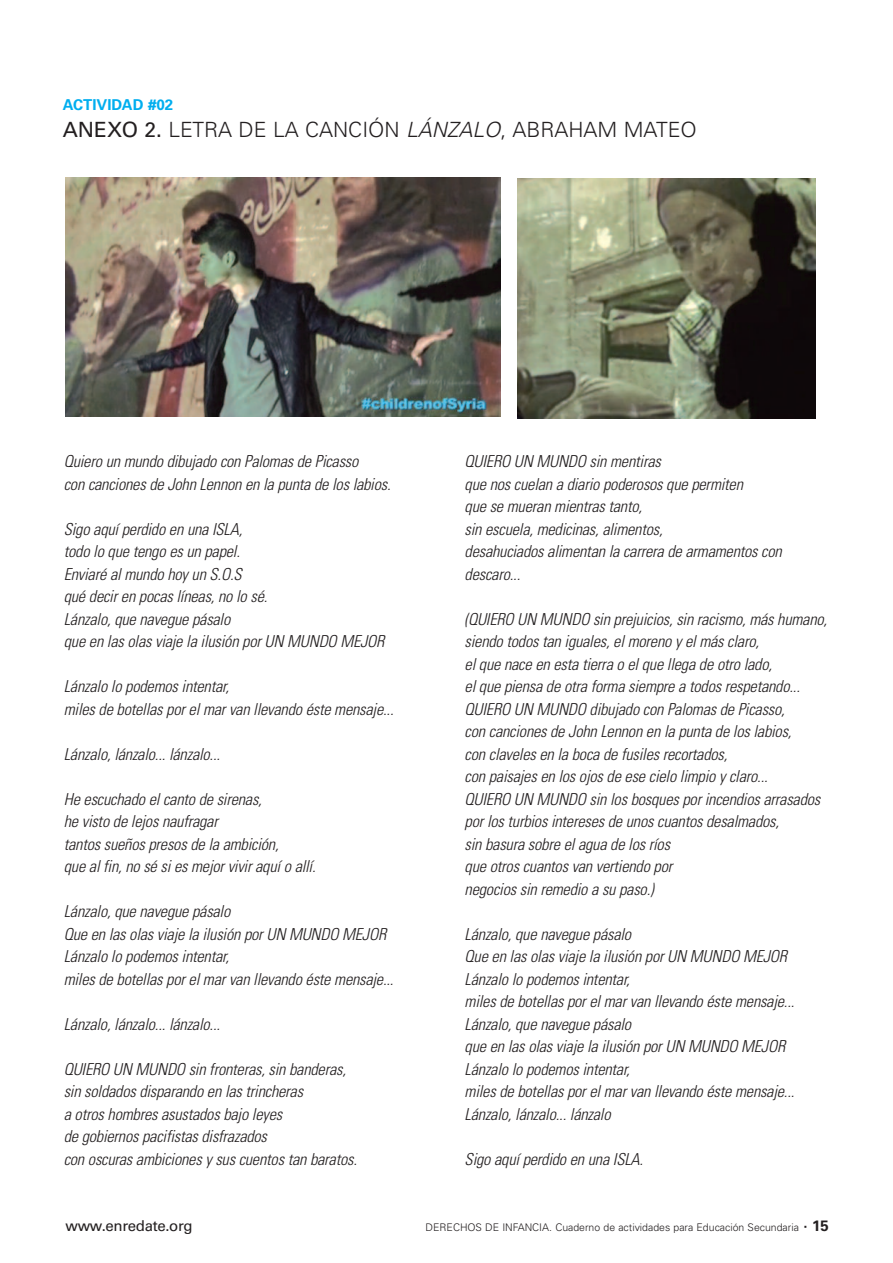
<style>
.page{position:relative;width:893px;height:1263px;background:#fff}
.page>*{position:absolute;margin:0;border:0;box-sizing:border-box;transform-origin:0 0}
.t1{font:300 21px "Univers";color:#231f20}
.t2{font:italic 300 condensed 16.5px/22.5px "Univers";letter-spacing:-.015em;color:#231f20}
.t3{font:15px "Univers";letter-spacing:-.02em;color:#231f20}
.t4{font:700 15px "Univers";color:#00aeef}
.t5{font:300 10.5px "Univers";color:#231f20}
.s1{font-weight:400}
.s2{font-style:italic}
.s3{font-weight:700;font-size:15px}
</style>
<div class="page">
<img style="left:66px;top:178px;width:435px;height:239px">
<img style="left:517px;top:179px;width:299px;height:239px">
<p class="t4" style="left:63px;top:99px;width:112px">ACTIVIDAD #02</p>
<p class="t1" style="left:63px;top:122px;width:636px"><span class="s1">ANEXO 2.</span> LETRA DE LA CANCIÓN <span class="s2">LÁNZALO</span>, ABRAHAM MATEO</p>
<p class="t2" style="left:64px;top:452px;width:328px">Quiero un mundo dibujado con Palomas de Picasso<br>con canciones de John Lennon en la punta de los labios.</p>
<p class="t2" style="left:64px;top:519px;width:322px">Sigo aquí perdido en una ISLA,<br>todo lo que tengo es un papel.<br>Enviaré al mundo hoy un S.O.S<br>qué decir en pocas líneas, no lo sé.<br>Lánzalo, que navegue pásalo<br>que en las olas viaje la ilusión por UN MUNDO MEJOR</p>
<p class="t2" style="left:64px;top:677px;width:331px">Lánzalo lo podemos intentar,<br>miles de botellas por el mar van llevando éste mensaje...</p>
<p class="t2" style="left:64px;top:744px;width:158px">Lánzalo, lánzalo... lánzalo...</p>
<p class="t2" style="left:64px;top:789px;width:253px">He escuchado el canto de sirenas,<br>he visto de lejos naufragar<br>tantos sueños presos de la ambición,<br>que al fin, no sé si es mejor vivir aquí o allí.</p>
<p class="t2" style="left:64px;top:902px;width:331px">Lánzalo, que navegue pásalo<br>Que en las olas viaje la ilusión por UN MUNDO MEJOR Lánzalo lo podemos intentar,<br>miles de botellas por el mar van llevando éste mensaje...</p>
<p class="t2" style="left:64px;top:1014px;width:158px">Lánzalo, lánzalo... lánzalo...</p>
<p class="t2" style="left:64px;top:1059px;width:295px">QUIERO UN MUNDO sin fronteras, sin banderas, sin soldados disparando en las trincheras<br>a otros hombres asustados bajo leyes<br>de gobiernos pacifistas disfrazados<br>con oscuras ambiciones y sus cuentos tan baratos.</p>
<p class="t2" style="left:465px;top:452px;width:319px">QUIERO UN MUNDO sin mentiras<br>que nos cuelan a diario poderosos que permiten<br>que se mueran mientras tanto,<br>sin escuela, medicinas, alimentos,<br>desahuciados alimentan la carrera de armamentos con descaro...</p>
<p class="t2" style="left:465px;top:609px;width:364px">(QUIERO UN MUNDO sin prejuicios, sin racismo, más humano, siendo todos tan iguales, el moreno y el más claro,<br>el que nace en esta tierra o el que llega de otro lado,<br>el que piensa de otra forma siempre a todos respetando...<br>QUIERO UN MUNDO dibujado con Palomas de Picasso,<br>con canciones de John Lennon en la punta de los labios,<br>con claveles en la boca de fusiles recortados,<br>con paisajes en los ojos de ese cielo limpio y claro...<br>QUIERO UN MUNDO sin los bosques por incendios arrasados por los turbios intereses de unos cuantos desalmados,<br>sin basura sobre el agua de los ríos<br>que otros cuantos van vertiendo por<br>negocios sin remedio a su paso.)</p>
<p class="t2" style="left:465px;top:924px;width:331px">Lánzalo, que navegue pásalo<br>Que en las olas viaje la ilusión por UN MUNDO MEJOR Lánzalo lo podemos intentar,<br>miles de botellas por el mar van llevando éste mensaje...<br>Lánzalo, que navegue pásalo<br>que en las olas viaje la ilusión por UN MUNDO MEJOR Lánzalo lo podemos intentar,<br>miles de botellas por el mar van llevando éste mensaje...<br>Lánzalo, lánzalo... lánzalo</p>
<p class="t2" style="left:465px;top:1149px;width:180px">Sigo aquí perdido en una ISLA.</p>
<p class="t3" style="left:66px;top:1220px;width:129px">www.enredate.org</p>
<p class="t5" style="left:426px;top:1223px;width:405px">DERECHOS DE INFANCIA. Cuaderno de actividades para Educación Secundaria <span class="s3">· 15</span></p>
</div>
